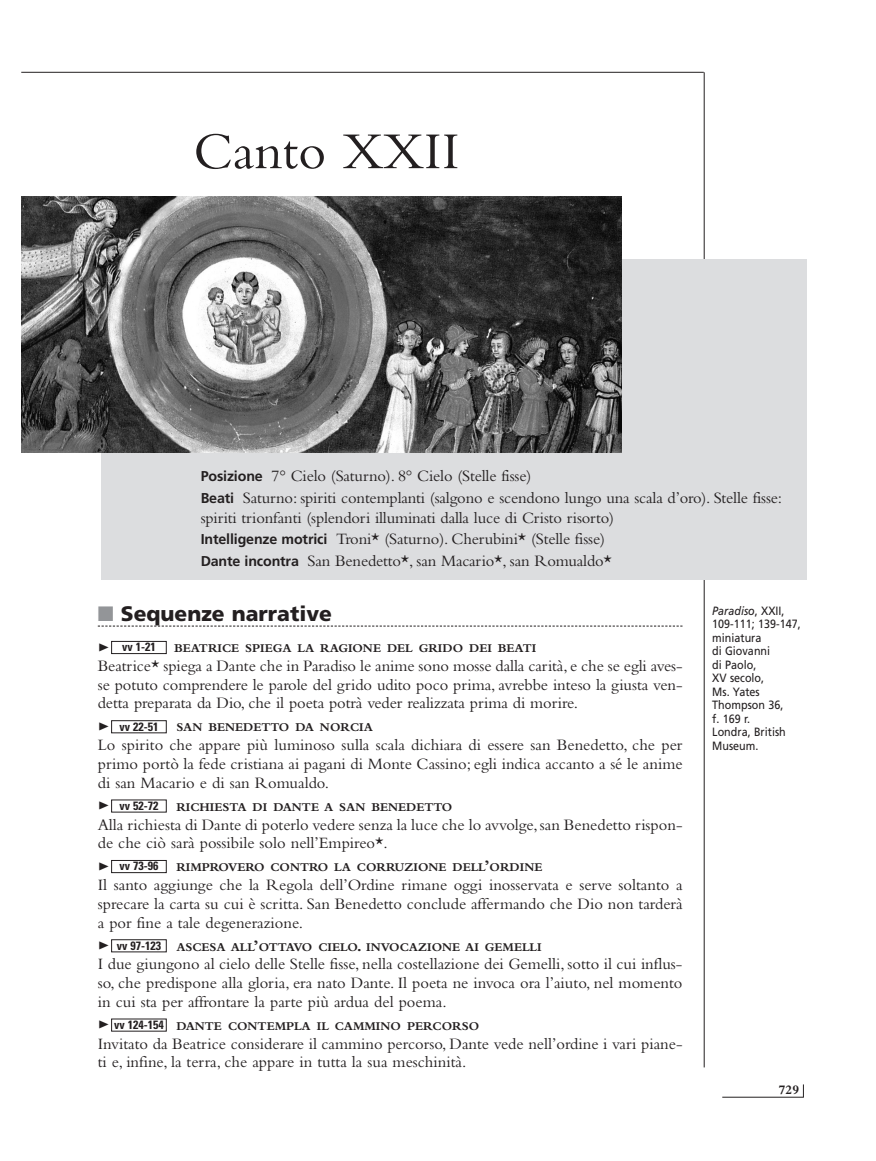
<style>
.page{position:relative;width:876px;height:1161px;background:#fff}
.page>*{position:absolute;margin:0;border:0;box-sizing:border-box;transform-origin:0 0}
.t1{font:54px "Bembo";color:#231f20}
.t2{font:900 21px "Frutiger";color:#231f20}
.t3{font:16.5px/18.8px "Bembo";color:#231f20}
.t4{font:700 13.5px "Bembo";color:#231f20}
.t5{font:700 12.3px "Bembo";color:#231f20}
.t6{font:12px/13.5px "Frutiger";color:#231f20;scale:.9 1}
.t7{font:700 condensed 12px "Univers";color:#231f20}
.t8{font:12px "Zeal";color:#231f20}
.s1{font-family:"Frutiger";font-weight:700;font-size:14.25px}
.s2{color:#939598}
.s3{font-size:16.5px}
.s4{font-family:"Zeal";font-weight:400;font-stretch:normal}
.s5{font-style:italic}
</style>
<div class="page">
<hr style="left:722px;top:1097px;width:82px;height:1px;background:#231f20">
<svg style="left:803px;top:1084px;width:1px;height:13px"></svg>
<hr style="left:704px;top:72px;width:1px;height:995px;background:#231f20">
<hr style="left:21px;top:72px;width:683px;height:1px;background:#231f20">
<div style="left:101px;top:259px;width:706px;height:321px;background:#dcdddf"></div>
<img style="left:21px;top:197px;width:601px;height:255px">
<svg style="left:98px;top:626px;width:584px;height:1px"></svg>
<div style="left:111px;top:939px;width:56px;height:13px;border:1px solid #231f20"></div>
<div style="left:111px;top:860px;width:56px;height:13px;border:1px solid #231f20"></div>
<div style="left:111px;top:720px;width:56px;height:13px;border:1px solid #231f20"></div>
<div style="left:111px;top:641px;width:56px;height:13px;border:1px solid #231f20"></div>
<p class="t1" style="left:193px;top:132px;width:268px">Canto XXII</p>
<p class="t3" style="left:201px;top:466px;width:583px;line-height:22.5px"><span class="s1">Posizione</span> 7° Cielo (Saturno). 8° Cielo (Stelle fisse)<br><span class="s1">Beati</span> Saturno: spiriti contemplanti (salgono e scendono lungo una scala d’oro). Stelle fisse:</p>
<p class="t3" style="left:201px;top:508px;width:415px;line-height:21.6px">spiriti trionfanti (splendori illuminati dalla luce di Cristo risorto)<br><span class="s1">Intelligenze motrici</span> Troni* (Saturno). Cherubini* (Stelle fisse)<br><span class="s1">Dante incontra</span> San Benedetto*, san Macario*, san Romualdo*</p>
<p class="t2" style="left:98px;top:606px;width:236px"><span class="s2">■</span> Sequenze narrative</p>
<p class="t8" style="left:98px;top:639px;width:13px">®</p>
<p class="t5" style="left:174px;top:644px;width:364px">BEATRICE SPIEGA LA RAGIONE DEL GRIDO DEI BEATI</p>
<p class="t3" style="left:98px;top:658px;width:586px;text-align:justify">Beatrice* spiega a Dante che in Paradiso le anime sono mosse dalla carità, e che se egli aves&shy;se potuto comprendere le parole del grido udito poco prima, avrebbe inteso la giusta ven&shy;detta preparata da Dio, che il poeta potrà veder realizzata prima di morire.</p>
<p class="t8" style="left:98px;top:719px;width:13px">®</p>
<p class="t5" style="left:176px;top:723px;width:198px">SAN BENEDETTO DA NORCIA</p>
<p class="t3" style="left:98px;top:737px;width:586px;text-align:justify">Lo spirito che appare più luminoso sulla scala dichiara di essere san Benedetto, che per primo portò la fede cristiana ai pagani di Monte Cassino; egli indica accanto a sé le anime di san Macario e di san Romualdo.</p>
<p class="t8" style="left:98px;top:798px;width:13px">®</p>
<p class="t5" style="left:176px;top:802px;width:277px">RICHIESTA DI DANTE A SAN BENEDETTO</p>
<p class="t3" style="left:98px;top:816px;width:586px">Alla richiesta di Dante di poterlo vedere senza la luce che lo avvolge, san Benedetto rispon&shy;de che ciò sarà possibile solo nell’Empireo*.</p>
<p class="t8" style="left:98px;top:858px;width:13px">®</p>
<p class="t5" style="left:176px;top:863px;width:368px">RIMPROVERO CONTRO LA CORRUZIONE DELL<span class="s3">’</span>ORDINE</p>
<p class="t3" style="left:98px;top:877px;width:586px;text-align:justify">Il santo aggiunge che la Regola dell’Ordine rimane oggi inosservata e serve soltanto a sprecare la carta su cui è scritta. San Benedetto conclude affermando che Dio non tarderà a por fine a tale degenerazione.</p>
<p class="t8" style="left:98px;top:938px;width:13px">®</p>
<p class="t5" style="left:176px;top:942px;width:367px">ASCESA ALL<span class="s3">’</span>OTTAVO CIELO<span class="s3">.</span> INVOCAZIONE AI GEMELLI</p>
<p class="t3" style="left:98px;top:956px;width:586px;text-align:justify">I due giungono al cielo delle Stelle fisse, nella costellazione dei Gemelli, sotto il cui influs&shy;so, che predispone alla gloria, era nato Dante. Il poeta ne invoca ora l’aiuto, nel momento in cui sta per affrontare la parte più ardua del poema.</p>
<p class="t7" style="left:98px;top:1020px;width:67px"><span class="s4">®</span> vv 124-154</p>
<p class="t5" style="left:176px;top:1021px;width:304px">DANTE CONTEMPLA IL CAMMINO PERCORSO</p>
<p class="t3" style="left:98px;top:1035px;width:586px">Invitato da Beatrice considerare il cammino percorso, Dante vede nell’ordine i vari piane&shy;ti e, infine, la terra, che appare in tutta la sua meschinità.</p>
<p class="t6" style="left:712px;top:605px;width:100px"><span class="s5">Paradiso</span>, XXII,<br>109-111; 139-147, miniatura<br>di Giovanni<br>di Paolo,<br>XV secolo,<br>Ms. Yates<br>Thompson 36,<br>f. 169 r.<br>Londra, British<br>Museum.</p>
<p class="t7" style="left:122px;top:643px;width:35px">vv 1-21</p>
<p class="t7" style="left:119px;top:722px;width:40px">vv 22-51</p>
<p class="t7" style="left:119px;top:801px;width:40px">vv 52-72</p>
<p class="t7" style="left:119px;top:862px;width:40px">vv 73-96</p>
<p class="t7" style="left:117px;top:941px;width:46px">vv 97-123</p>
<p class="t4" style="left:779px;top:1084px;width:22px">729</p>
</div>
